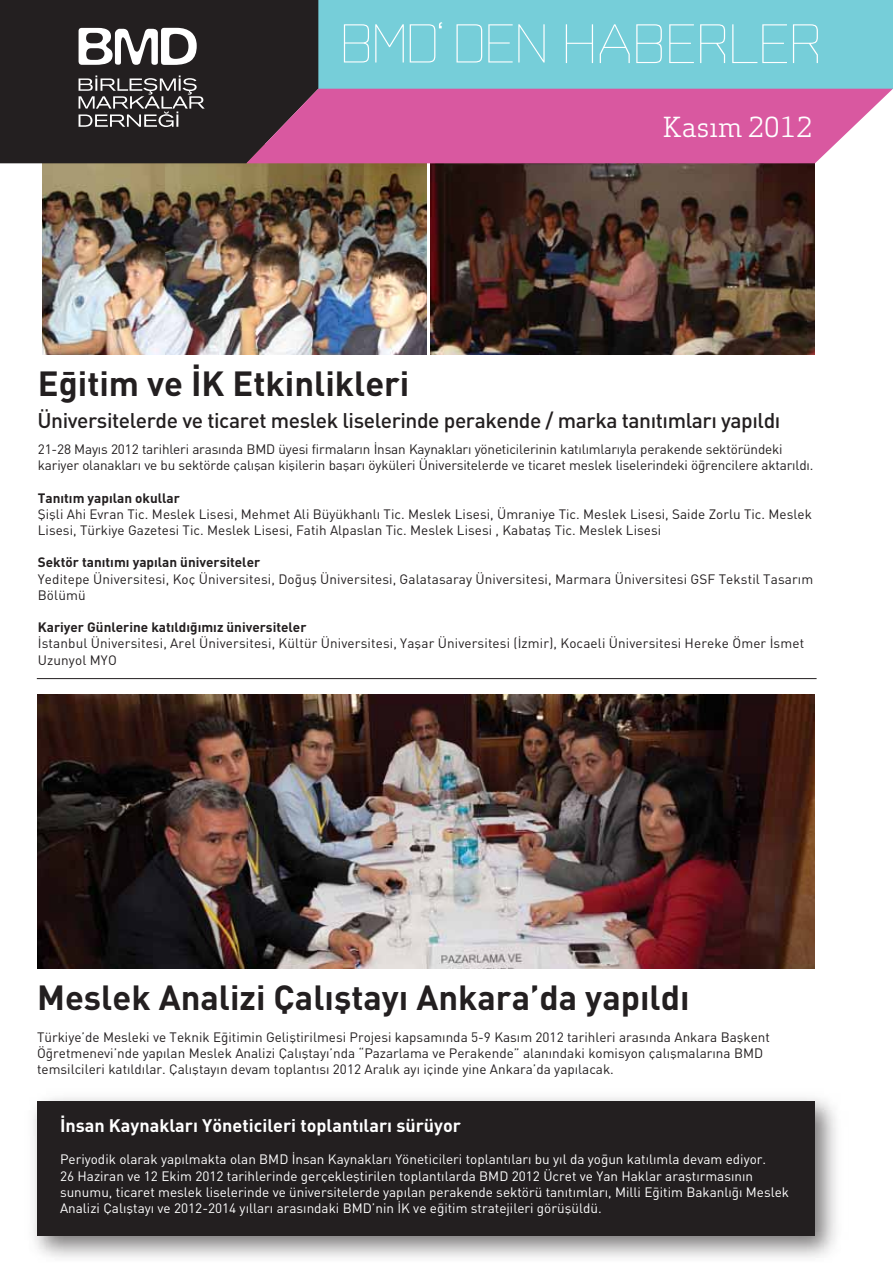
<style>
.page{position:relative;width:893px;height:1263px;background:#fff}
.page>*{position:absolute;margin:0;border:0;box-sizing:border-box;transform-origin:0 0}
.t1{font:700 34.5px "DIN Bek";color:#231f20}
.t2{font:27px "Apex Serif";color:#fff}
.t3{font:500 21px "DI Nbek";letter-spacing:-.02em;color:#231f20}
.t4{font:700 18px "DIN Bek";color:#fff}
.t5{font:13.5px/16.2px "DIN Bek Normal";color:#231f20}
.t6{font:13.5px/16.2px "DIN Bek Normal";color:#fff}
.t7{font:700 13.5px "DIN Bek";color:#231f20}
</style>
<div class="page">
<img style="left:42px;top:163px;width:385px;height:192px">
<img style="left:430px;top:163px;width:385px;height:192px">
<img style="left:38px;top:694px;width:777px;height:274px">
<div style="left:318px;top:0;width:575px;height:89px;background:#76ced9"></div>
<div style="left:0;top:0;width:318px;height:163px;background:#231f20"></div>
<svg style="left:79px;top:28px;width:118px;height:37px"></svg>
<svg style="left:79px;top:75px;width:126px;height:52px;background:#555253"></svg>
<svg style="left:344px;top:24px;width:25px;height:38px"></svg>
<svg style="left:375px;top:24px;width:29px;height:38px"></svg>
<svg style="left:410px;top:22px;width:32px;height:40px"></svg>
<svg style="left:456px;top:24px;width:26px;height:38px"></svg>
<svg style="left:488px;top:24px;width:57px;height:38px"></svg>
<svg style="left:566px;top:24px;width:27px;height:39px"></svg>
<svg style="left:600px;top:24px;width:30px;height:39px"></svg>
<svg style="left:636px;top:24px;width:26px;height:39px"></svg>
<svg style="left:669px;top:24px;width:25px;height:39px"></svg>
<svg style="left:700px;top:24px;width:25px;height:39px"></svg>
<svg style="left:732px;top:24px;width:55px;height:39px"></svg>
<svg style="left:793px;top:24px;width:25px;height:39px"></svg>
<svg style="left:246px;top:89px;width:647px;height:74px;background:#d15e9e"></svg>
<hr style="left:37px;top:678px;width:780px;height:1px;background:#231f20">
<img style="left:33px;top:1097px;width:803px;height:161px">
<div style="left:37px;top:1102px;width:778px;height:134px;background:#231f20"></div>
<h2 class="t2" style="left:663px;top:110px;width:151px">Kasım 2012</h2>
<h1 class="t1" style="left:38px;top:361px;width:373px">Eğitim ve İK Etkinlikleri</h1>
<h3 class="t3" style="left:37px;top:407px;width:744px">Üniversitelerde ve ticaret meslek liselerinde perakende / marka tanıtımları yapıldı</h3>
<p class="t5" style="left:38px;top:441px;width:777px">21-28 Mayıs 2012 tarihleri arasında BMD üyesi firmaların İnsan Kaynakları yöneticilerinin katılımlarıyla perakende sektöründeki kariyer olanakları ve bu sektörde çalışan kişilerin başarı öyküleri Üniversitelerde ve ticaret meslek liselerindeki öğrencilere aktarıldı.</p>
<p class="t7" style="left:38px;top:489px;width:144px">Tanıtım yapılan okullar</p>
<p class="t5" style="left:38px;top:505px;width:776px">Şişli Ahi Evran Tic. Meslek Lisesi, Mehmet Ali Büyükhanlı Tic. Meslek Lisesi, Ümraniye Tic. Meslek Lisesi, Saide Zorlu Tic. Meslek<br>Lisesi, Türkiye Gazetesi Tic. Meslek Lisesi, Fatih Alpaslan Tic. Meslek Lisesi , Kabataş Tic. Meslek Lisesi</p>
<p class="t7" style="left:38px;top:554px;width:224px">Sektör tanıtımı yapılan üniversiteler</p>
<p class="t5" style="left:38px;top:570px;width:777px">Yeditepe Üniversitesi, Koç Üniversitesi, Doğuş Üniversitesi, Galatasaray Üniversitesi, Marmara Üniversitesi GSF Tekstil Tasarım<br>Bölümü</p>
<p class="t7" style="left:38px;top:618px;width:270px">Kariyer Günlerine katıldığımız üniversiteler</p>
<p class="t5" style="left:38px;top:635px;width:768px">İstanbul Üniversitesi, Arel Üniversitesi, Kültür Üniversitesi, Yaşar Üniversitesi (İzmir), Kocaeli Üniversitesi Hereke Ömer İsmet<br>Uzunyol MYO</p>
<h1 class="t1" style="left:37px;top:974px;width:654px">Meslek Analizi Çalıştayı Ankara’da yapıldı</h1>
<p class="t5" style="left:37px;top:1029px;width:734px">Türkiye’de Mesleki ve Teknik Eğitimin Geliştirilmesi Projesi kapsamında 5-9 Kasım 2012 tarihleri arasında Ankara Başkent<br>Öğretmenevi’nde yapılan Meslek Analizi Çalıştayı’nda “Pazarlama ve Perakende” alanındaki komisyon çalışmalarına BMD temsilcileri katıldılar. Çalıştayın devam toplantısı 2012 Aralık ayı içinde yine Ankara’da yapılacak.</p>
<h3 class="t4" style="left:60px;top:1114px;width:403px">İnsan Kaynakları Yöneticileri toplantıları sürüyor</h3>
<p class="t6" style="left:60px;top:1151px;width:731px">Periyodik olarak yapılmakta olan BMD İnsan Kaynakları Yöneticileri toplantıları bu yıl da yoğun katılımla devam ediyor.<br>26 Haziran ve 12 Ekim 2012 tarihlerinde gerçekleştirilen toplantılarda BMD 2012 Ücret ve Yan Haklar araştırmasının sunumu, ticaret meslek liselerinde ve üniversitelerde yapılan perakende sektörü tanıtımları, Milli Eğitim Bakanlığı Meslek Analizi Çalıştayı ve 2012-2014 yılları arasındaki BMD’nin İK ve eğitim stratejileri görüşüldü.</p>
</div>
